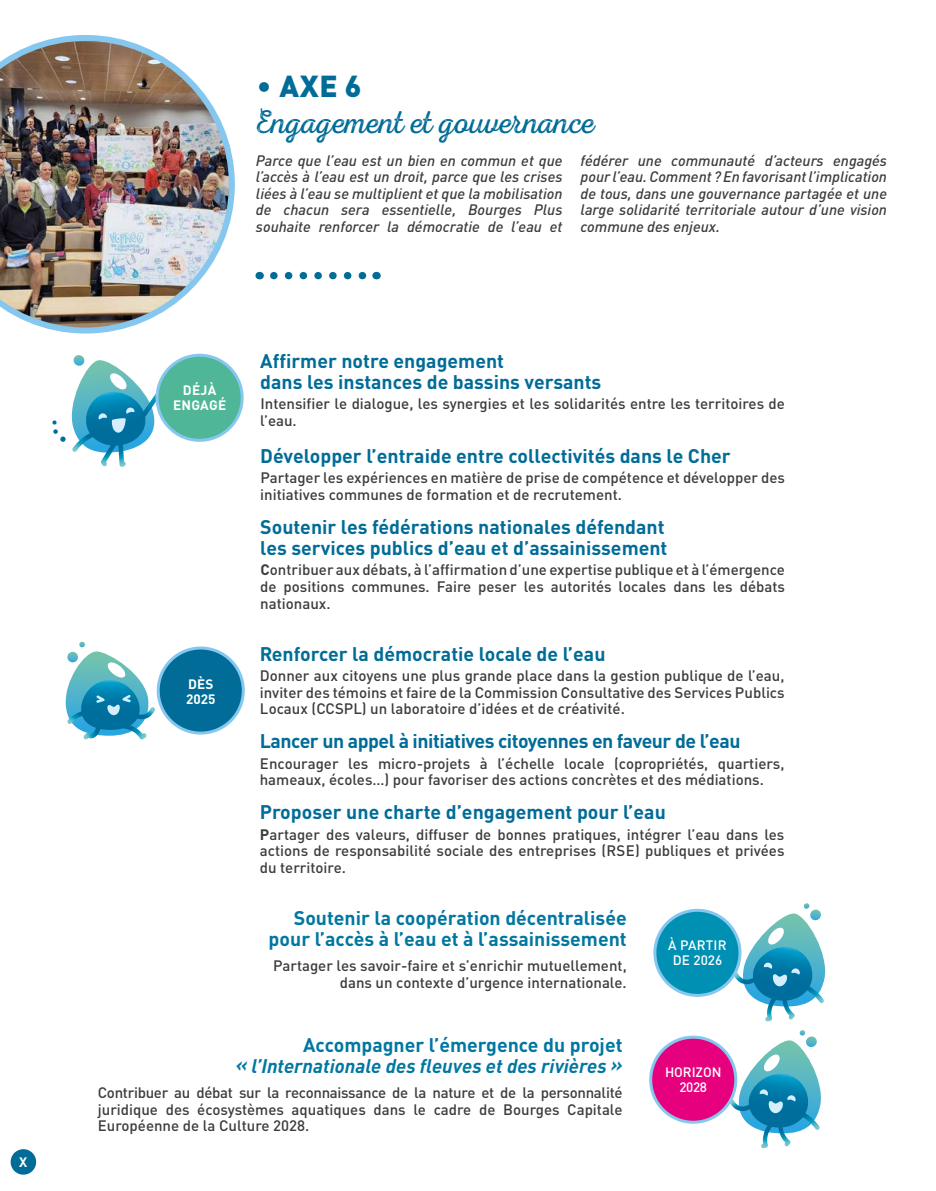
<style>
.page{position:relative;width:936px;height:1191px;background:#fff}
.page>*{position:absolute;margin:0;border:0;box-sizing:border-box;transform-origin:0 0}
.t1{font:33px "Nexa Rust Script L 01";letter-spacing:-.005em;color:#006c97}
.t2{font:900 30px "DIN Pro";color:#006c97}
.t3{font:700 19.5px/21px "DIN Pro";color:#006c97}
.t4{font:700 19.5px/21px "DIN Pro";color:#0077a1;text-align:right}
.t5{font:700 19.5px "DIN Pro";letter-spacing:-.025em;color:#006c97}
.t6{font:italic 700 19.5px "DIN Pro";color:#0077a1}
.t7{font:500 15px/16.5px "DIN Pro";color:#3c3c3b;text-align:justify}
.t8{font:italic 500 15px/16.5px "DIN Pro";color:#3c3c3b;text-align:justify}
.t9{font:500 13.5px/15px "DIN Pro";letter-spacing:-.005em;color:#fff;text-align:center}
.t10{font:700 13.5px/15px "DIN Pro";letter-spacing:.02em;color:#fff}
.s1{font-weight:700}
</style>
<div class="page">
<svg style="left:65px;top:641px;width:90px;height:99px"></svg>
<div style="left:158px;top:648px;width:85px;height:85px;background:#006c97;border-radius:50%"></div>
<div style="left:157px;top:646px;width:88px;height:88px;border:3px solid #85c7ee;border-radius:50%"></div>
<svg style="left:52px;top:355px;width:115px;height:112px"></svg>
<div style="left:157px;top:355px;width:85px;height:85px;background:#4fb798;border-radius:50%"></div>
<div style="left:155px;top:354px;width:89px;height:88px;border:3px solid #85c7ee;border-radius:50%"></div>
<svg style="left:729px;top:1030px;width:92px;height:118px"></svg>
<div style="left:650px;top:1037px;width:85px;height:85px;background:#e6007d;border-radius:50%"></div>
<div style="left:649px;top:1035px;width:88px;height:88px;border:3px solid #85c7ee;border-radius:50%"></div>
<svg style="left:733px;top:903px;width:93px;height:118px"></svg>
<div style="left:655px;top:910px;width:85px;height:85px;background:#0090b3;border-radius:50%"></div>
<div style="left:653px;top:908px;width:88px;height:89px;border:3px solid #85c7ee;border-radius:50%"></div>
<img style="left:0;top:35px;width:235px;height:298px">
<svg style="left:274px;top:272px;width:93px;height:7px"></svg>
<div style="left:11px;top:1149px;width:25px;height:25px;background:#006c97;border-radius:50%"></div>
<p class="t10" style="left:19px;top:1152px;width:10px">X</p>
<h2 class="t2" style="left:256px;top:60px;width:107px">∙ AXE 6</h2>
<h1 class="t1" style="left:256px;top:104px;width:340px">Engagement et gouvernance</h1>
<p class="t8" style="left:256px;top:150px;width:308px">Parce que l’eau est un bien en commun et que l’accès à l’eau est un droit, parce que les crises liées à l’eau se multiplient et que la mobilisation de chacun sera essentielle, Bourges Plus souhaite renforcer la démocratie de l’eau et</p>
<p class="t8" style="left:580px;top:150px;width:308px">fédérer une communauté d’acteurs engagés pour l’eau. Comment ? En favorisant l’implication de tous, dans une gouvernance partagée et une large solidarité territoriale autour d’une vision commune des enjeux.</p>
<p class="t10" style="left:173px;top:381px;width:55px;text-align:center">DÉJÀ<br>ENGAGÉ</p>
<p class="t10" style="left:186px;top:674px;width:31px">DÈS<br>2025</p>
<h3 class="t3" style="left:260px;top:348px;width:342px">Affirmer notre engagement<br>dans les instances de bassins versants</h3>
<p class="t7" style="left:260px;top:394px;width:526px">Intensifier le dialogue, les synergies et les solidarités entre les territoires de l’eau.</p>
<h3 class="t3" style="left:260px;top:443px;width:472px">Développer l’entraide entre collectivités dans le Cher</h3>
<p class="t7" style="left:260px;top:468px;width:526px">Partager les expériences en matière de prise de compétence et développer des initiatives communes de formation et de recrutement.</p>
<h3 class="t3" style="left:260px;top:514px;width:409px">Soutenir les fédérations nationales défendant les services publics d’eau et d’assainissement</h3>
<p class="t7" style="left:260px;top:560px;width:526px"><span class="s1">C</span>ontribuer aux débats, à l’affirmation d’une expertise publique et à l’émergence de positions communes. Faire peser les autorités locales dans les débats nationaux.</p>
<h3 class="t3" style="left:260px;top:640px;width:347px">Renforcer la démocratie locale de l’eau</h3>
<p class="t7" style="left:260px;top:666px;width:526px">Donner aux citoyens une plus grande place dans la gestion publique de l’eau, inviter des témoins et faire de la Commission Consultative des Services Publics Locaux (CCSPL) un laboratoire d’idées et de créativité.</p>
<h3 class="t5" style="left:260px;top:725px;width:482px">Lancer un appel à initiatives citoyennes en faveur de l’eau</h3>
<p class="t7" style="left:260px;top:753px;width:526px">Encourager les micro-projets à l’échelle locale (copropriétés, quartiers, hameaux, écoles…) pour favoriser des actions concrètes et des médiations.</p>
<h3 class="t3" style="left:260px;top:799px;width:407px">Proposer une charte d’engagement pour l’eau</h3>
<p class="t7" style="left:260px;top:824px;width:526px"><span class="s1">P</span>artager des valeurs, diffuser de bonnes pratiques, intégrer l’eau dans les actions de responsabilité sociale des entreprises (RSE) publiques et privées du territoire.</p>
<h3 class="t4" style="left:268px;top:905px;width:359px">Soutenir la coopération décentralisée pour l’accès à l’eau et à l’assainissement</h3>
<p class="t7" style="left:273px;top:956px;width:355px;text-align:right">Partager les savoir-faire et s’enrichir mutuellement, dans un contexte d’urgence internationale.</p>
<p class="t9" style="left:668px;top:936px;width:60px">À PARTIR<br>DE 2026</p>
<h3 class="t4" style="left:303px;top:1032px;width:321px">Accompagner l’émergence du projet</h3>
<h3 class="t6" style="left:235px;top:1050px;width:388px">« l’Internationale des fleuves et des rivières »</h3>
<p class="t7" style="left:98px;top:1083px;width:526px">Contribuer au débat sur la reconnaissance de la nature et de la personnalité juridique des écosystèmes aquatiques dans le cadre de Bourges Capitale Européenne de la Culture 2028.</p>
<p class="t9" style="left:665px;top:1063px;width:58px">HORIZON<br>2028</p>
</div>
